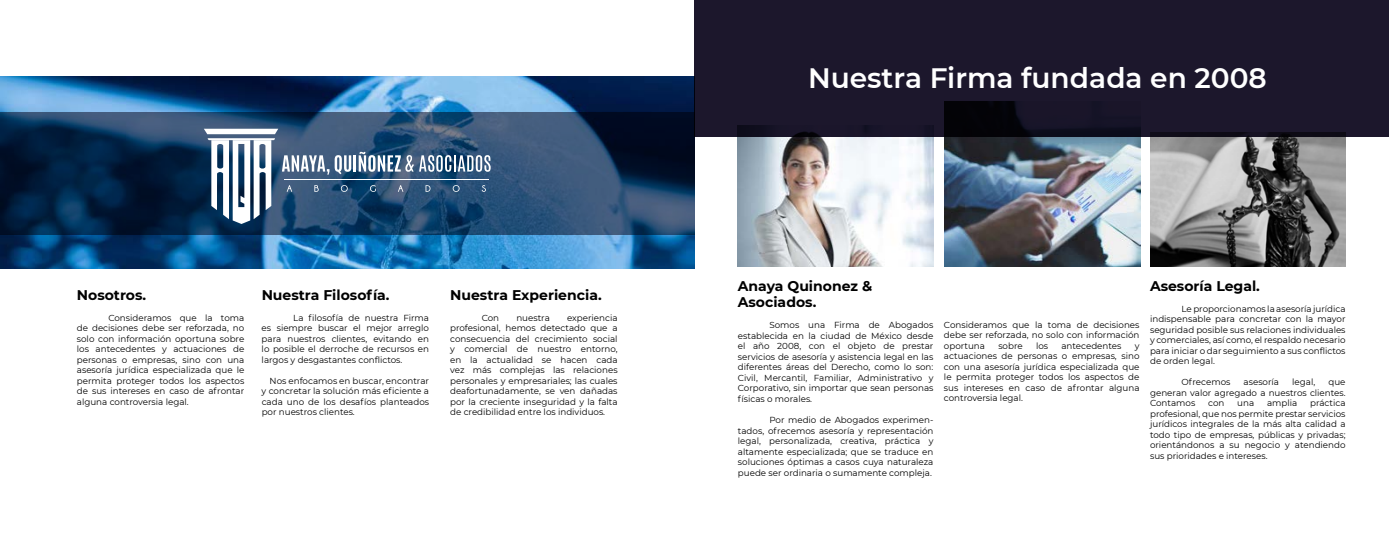
<style>
.page{position:relative;width:1389px;height:534px;background:#fff}
.page>*{position:absolute;margin:0;border:0;box-sizing:border-box;transform-origin:0 0}
.t1{font:600 28px "Montserrat";color:#fff}
.t2{font:700 14px/16.8px "Montserrat";color:#000}
.t3{font:8.75px/10.5px "Montserrat";color:#000;text-align:justify}
</style>
<div class="page">
<img style="left:0;top:77px;width:695px;height:191px">
<img style="left:1151px;top:137px;width:195px;height:130px">
<img style="left:945px;top:137px;width:195px;height:130px">
<img style="left:738px;top:137px;width:196px;height:130px">
<svg style="left:0;top:112px;width:694px;height:123px;background:#1c3b5d"></svg>
<div style="left:694px;top:0;width:695px;height:137px;background:#1c172c"></div>
<svg style="left:341px;top:185px;width:7px;height:7px"></svg>
<svg style="left:370px;top:185px;width:6px;height:7px"></svg>
<svg style="left:398px;top:185px;width:5px;height:7px"></svg>
<svg style="left:426px;top:185px;width:5px;height:7px"></svg>
<svg style="left:453px;top:185px;width:7px;height:7px"></svg>
<svg style="left:482px;top:185px;width:4px;height:7px"></svg>
<hr style="left:284px;top:179px;width:205px;height:1px;background:#fff">
<svg style="left:204px;top:129px;width:125px;height:95px"></svg>
<svg style="left:335px;top:152px;width:156px;height:22px"></svg>
<h2 class="t2" style="left:77px;top:285px;width:71px">Nosotros.</h2>
<p class="t3" style="left:77px;top:312px;width:169px;text-indent:32px">Consideramos que la toma de decisiones debe ser reforzada, no solo con información oportuna sobre los antecedentes y actuaciones de personas o empresas, sino con una asesoría jurídica especializada que le permita proteger todos los aspectos de sus intereses en caso de afrontar alguna controversia legal.</p>
<h2 class="t2" style="left:262px;top:285px;width:129px">Nuestra Filosofía.</h2>
<p class="t3" style="left:262px;top:312px;width:169px;text-indent:32px">La filosofía de nuestra Firma es siempre buscar el mejor arreglo para nuestros clientes, evitando en lo posible el derroche de recursos en largos y desgastantes conflictos.</p>
<p class="t3" style="left:262px;top:375px;width:169px;text-indent:8px">Nos enfocamos en buscar, encontrar y concretar la solución más eficiente a cada uno de los desafíos planteados por nuestros clientes.</p>
<h2 class="t2" style="left:450px;top:285px;width:153px">Nuestra Experiencia.</h2>
<p class="t3" style="left:482px;top:312px;width:19px">Con</p>
<p class="t3" style="left:516px;top:312px;width:35px">nuestra</p>
<p class="t3" style="left:450px;top:312px;width:169px;text-indent:117px">experiencia profesional, hemos detectado que a consecuencia del crecimiento social y comercial de nuestro entorno, en la actualidad se hacen cada vez más complejas las relaciones personales y empresariales; las cuales deafortunadamente, se ven dañadas por la creciente inseguridad y la falta de credibilidad entre los individuos.</p>
<h1 class="t1" style="left:808px;top:58px;width:460px">Nuestra Firma fundada en 2008</h1>
<h2 class="t2" style="left:738px;top:276px;width:136px">Anaya Quinonez &amp;<br>Asociados.</h2>
<p class="t3" style="left:738px;top:319px;width:197px;text-indent:32px">Somos una Firma de Abogados establecida en la ciudad de México desde el año 2008, con el objeto de prestar servicios de asesoría y asistencia legal en las diferentes áreas del Derecho, como lo son:<br>Civil, Mercantil, Familiar, Administrativo y Corporativo, sin importar que sean personas físicas o morales.</p>
<p class="t3" style="left:738px;top:414px;width:197px;text-indent:32px">Por medio de Abogados experimen&shy;tados, ofrecemos asesoría y representación legal, personalizada, creativa, práctica y altamente especializada; que se traduce en soluciones óptimas a casos cuya naturaleza puede ser ordinaria o sumamente compleja.</p>
<p class="t3" style="left:944px;top:319px;width:197px">Consideramos que la toma de decisiones debe ser reforzada, no solo con información oportuna</p>
<p class="t3" style="left:998px;top:340px;width:26px">sobre</p>
<p class="t3" style="left:1036px;top:340px;width:14px">los</p>
<p class="t3" style="left:1061px;top:340px;width:61px">antecedentes</p>
<p class="t3" style="left:944px;top:340px;width:197px;text-indent:191px">y actuaciones de personas o empresas, sino con una asesoría jurídica especializada que le permita proteger todos los aspectos de sus intereses en caso de afrontar alguna controversia legal.</p>
<h2 class="t2" style="left:1150px;top:276px;width:111px">Asesoría Legal.</h2>
<p class="t3" style="left:1150px;top:302px;width:197px;text-indent:32px">Le proporcionamos la asesoría jurídica indispensable para concretar con la mayor seguridad posible sus relaciones individuales y comerciales, así como, el respaldo necesario para iniciar o dar seguimiento a sus conflictos de orden legal.</p>
<p class="t3" style="left:1182px;top:376px;width:50px">Ofrecemos</p>
<p class="t3" style="left:1244px;top:376px;width:37px">asesoría</p>
<p class="t3" style="left:1292px;top:376px;width:25px">legal,</p>
<p class="t3" style="left:1150px;top:376px;width:197px;text-indent:178px">que generan valor agregado a nuestros clientes.<br>Contamos</p>
<p class="t3" style="left:1150px;top:397px;width:197px;text-indent:160px">práctica profesional, que nos permite prestar servicios jurídicos integrales de la más alta calidad a todo tipo de empresas, públicas y privadas; orientándonos a su negocio y atendiendo sus prioridades e intereses.</p>
<p class="t3" style="left:1208px;top:397px;width:18px">con</p>
<p class="t3" style="left:1237px;top:397px;width:18px">una</p>
<p class="t3" style="left:1267px;top:397px;width:32px">amplia</p>
</div>
